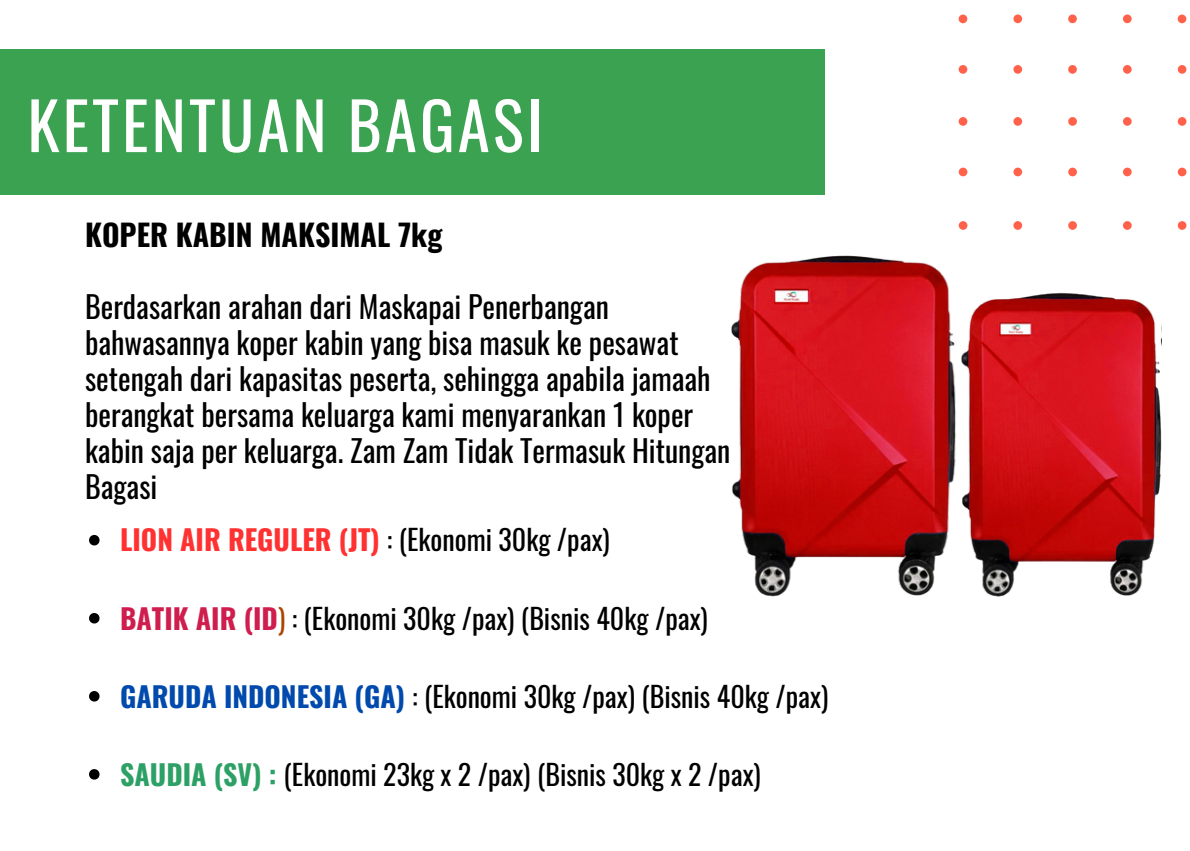
<style>
.page{position:relative;width:1190px;height:851px;background:#fff}
.page>*{position:absolute;margin:0;border:0;box-sizing:border-box;transform-origin:0 0}
.t1{font:65px "Oswald";letter-spacing:.045em;color:#fff}
.t2{font:30px/36px "Oswald";color:#000}
.t3{font:700 30px "Oswald";color:#000}
.t4{font:28px "Oswald";color:#000}
.t5{font:700 28px "Oswald";color:#ff3131}
.s1{font-weight:400;color:#000}
.s2{font-weight:700;color:#cf1e4e}
.s3{color:#a40}
.s4{font-weight:700;color:#004aad}
.s5{font-weight:700;color:#2da065}
</style>
<div class="page">
<div style="left:0;top:49px;width:825px;height:146px;background:#3ba251"></div>
<svg style="left:959px;top:14px;width:227px;height:216px"></svg>
<svg style="left:89px;top:535px;width:11px;height:10px"></svg>
<svg style="left:89px;top:613px;width:11px;height:10px"></svg>
<svg style="left:89px;top:691px;width:11px;height:10px"></svg>
<svg style="left:89px;top:769px;width:11px;height:10px"></svg>
<img style="left:731px;top:255px;width:430px;height:341px">
<p class="t1" style="left:27px;top:74px;width:517px">KETENTUAN BAGASI</p>
<p class="t3" style="left:85px;top:211px;width:359px">KOPER KABIN MAKSIMAL 7kg</p>
<p class="t2" style="left:85px;top:287px;width:647px">Berdasarkan arahan dari Maskapai Penerbangan bahwasannya koper kabin yang bisa masuk ke pesawat setengah dari kapasitas peserta, sehingga apabila jamaah berangkat bersama keluarga kami menyarankan 1 koper kabin saja per keluarga. Zam Zam Tidak Termasuk Hitungan Bagasi</p>
<p class="t5" style="left:120px;top:518px;width:491px">LION AIR REGULER (JT) <span class="s1">: (Ekonomi 30kg /pax)</span></p>
<p class="t4" style="left:120px;top:596px;width:589px"><span class="s2">BATIK AIR (ID</span><span class="s3">)</span> : (Ekonomi 30kg /pax) (Bisnis 40kg /pax)</p>
<p class="t4" style="left:120px;top:674px;width:710px"><span class="s4">GARUDA INDONESIA (GA)</span> : (Ekonomi 30kg /pax) (Bisnis 40kg /pax)</p>
<p class="t4" style="left:120px;top:752px;width:642px"><span class="s5">SAUDIA (SV) :</span> (Ekonomi 23kg x 2 /pax) (Bisnis 30kg x 2 /pax)</p>
</div>
